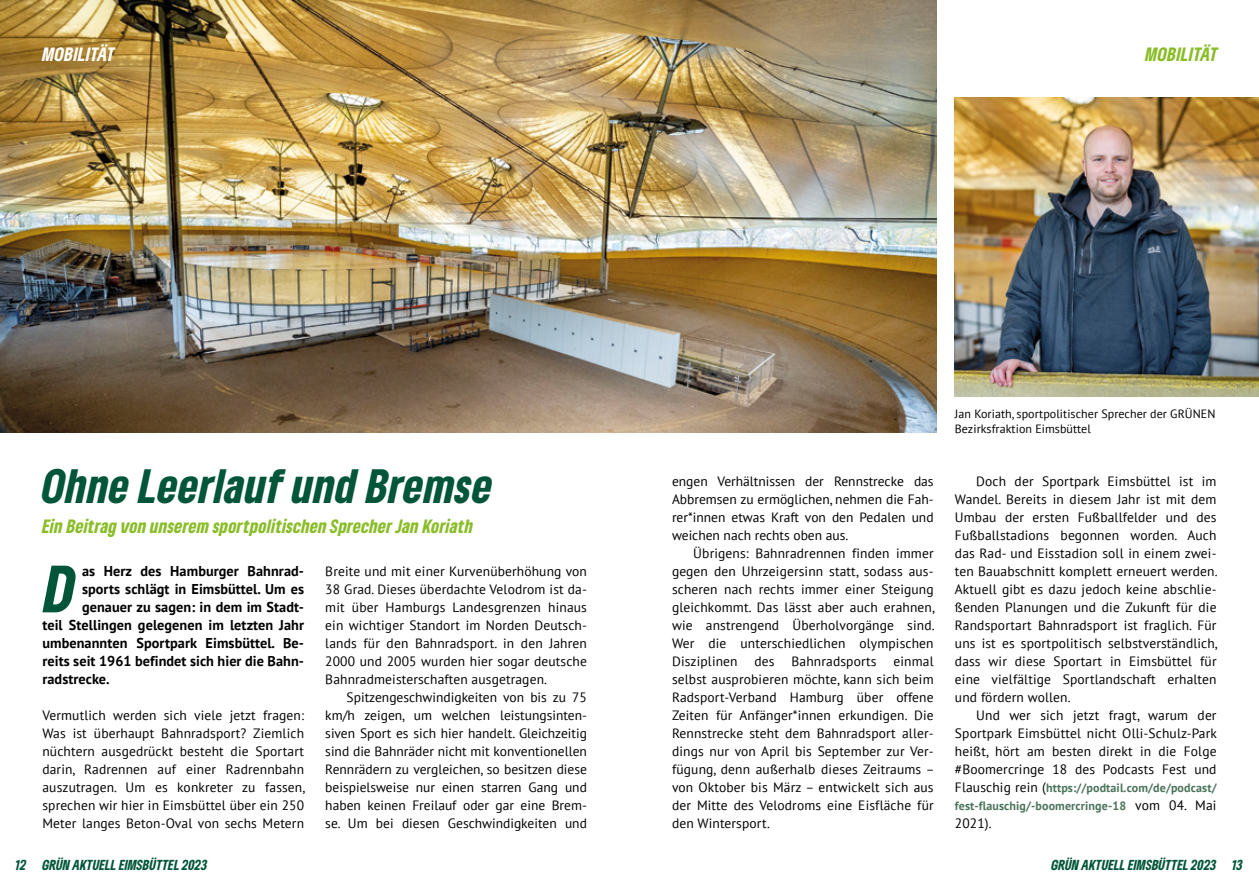
<style>
.page{position:relative;width:1259px;height:893px;background:#fff}
.page>*{position:absolute;margin:0;border:0;box-sizing:border-box;transform-origin:0 0}
.t1{font:italic 900 condensed 62.25px "Gruene Type";color:#015538}
.t2{font:italic 900 condensed 45px "Gruene Type";letter-spacing:.015em;color:#015538}
.t3{font:italic 900 condensed 18px "Gruene Type";letter-spacing:.015em;color:#89bd27}
.t4{font:italic 900 condensed 18px "Gruene Type";letter-spacing:.02em;color:#fff}
.t5{font:700 14.25px "PT Sans";letter-spacing:.005em;color:#000}
.t6{font:13.5px/18px "PT Sans";letter-spacing:.01em;color:#000;text-align:justify}
.t7{font:italic 900 condensed 13.5px "Gruene Type";color:#015538}
.t8{font:700 12px/18px "PT Sans";letter-spacing:.01em;color:#4b745b}
.t9{font:12px/14.2px "PT Sans";letter-spacing:.005em;color:#000}
.s1{font-weight:400;font-size:13.5px;color:#000}
</style>
<div class="page">
<img style="left:955px;top:97px;width:304px;height:299px">
<img style="left:0;top:0;width:936px;height:432px">
<h3 class="t4" style="left:43px;top:42px;width:74px">MOBILITÄT</h3>
<h3 class="t3" style="left:1145px;top:42px;width:74px">MOBILITÄT</h3>
<h2 class="t2" style="left:43px;top:456px;width:452px">Ohne Leerlauf und Bremse</h2>
<h3 class="t3" style="left:43px;top:514px;width:432px">Ein Beitrag von unserem sportpolitischen Sprecher Jan Koriath</h3>
<h1 class="t1" style="left:45px;top:547px;width:32px">D</h1>
<p class="t5" style="left:82px;top:562px;width:223px">as Herz des Hamburger Bahnrad-</p>
<p class="t5" style="left:82px;top:580px;width:223px">sports schlägt in Eimsbüttel. Um es</p>
<p class="t5" style="left:82px;top:598px;width:223px">genauer zu sagen: in dem im Stadt-</p>
<p class="t5" style="left:42px;top:616px;width:263px">teil Stellingen gelegenen im letzten Jahr</p>
<p class="t5" style="left:42px;top:634px;width:263px">umbenannten Sportpark Eimsbüttel. Be-</p>
<p class="t5" style="left:42px;top:652px;width:263px">reits seit 1961 befindet sich hier die Bahn-</p>
<p class="t5" style="left:42px;top:670px;width:69px">radstrecke.</p>
<p class="t6" style="left:42px;top:706px;width:264px">Vermutlich werden sich viele jetzt fragen:<br>Was ist überhaupt Bahnradsport? Ziemlich nüchtern ausgedrückt besteht die Sportart darin, Radrennen auf einer Radrennbahn auszutragen. Um es konkreter zu fassen, sprechen wir hier in Eimsbüttel über ein 250<br>Meter langes Beton-Oval von sechs Metern</p>
<p class="t6" style="left:325px;top:562px;width:263px">Breite und mit einer Kurvenüberhöhung von 38 Grad. Dieses überdachte Velodrom ist da&shy;mit über Hamburgs Landesgrenzen hinaus ein wichtiger Standort im Norden Deutsch&shy;lands für den Bahnradsport. in den Jahren 2000 und 2005 wurden hier sogar deutsche Bahnradmeisterschaften ausgetragen.</p>
<p class="t6" style="left:325px;top:688px;width:263px;text-indent:21px">Spitzengeschwindigkeiten von bis zu 75 km/h zeigen, um welchen leistungsinten&shy;siven Sport es sich hier handelt. Gleichzeitig sind die Bahnräder nicht mit konventionellen Rennrädern zu vergleichen, so besitzen diese beispielsweise nur einen starren Gang und haben keinen Freilauf oder gar eine Brem&shy;se. Um bei diesen Geschwindigkeiten und</p>
<p class="t6" style="left:672px;top:472px;width:263px">engen Verhältnissen der Rennstrecke das Abbremsen zu ermöglichen, nehmen die Fah&shy;rer*innen etwas Kraft von den Pedalen und weichen nach rechts oben aus.</p>
<p class="t6" style="left:672px;top:544px;width:264px;text-indent:21px">Übrigens: Bahnradrennen finden immer gegen den Uhrzeigersinn statt, sodass aus&shy;scheren nach rechts immer einer Steigung gleichkommt. Das lässt aber auch erahnen, wie anstrengend Überholvorgänge sind.<br>Wer die unterschiedlichen olympischen Disziplinen</p>
<p class="t6" style="left:672px;top:652px;width:264px;text-indent:221px">einmal selbst ausprobieren möchte, kann sich beim Radsport-Verband Hamburg über offene Zeiten für Anfänger*innen erkundigen. Die Rennstrecke steht dem Bahnradsport aller&shy;dings nur von April bis September zur Ver&shy;fügung, denn außerhalb dieses Zeitraums – von Oktober bis März – entwickelt sich aus der Mitte des Velodroms eine Eisfläche für den Wintersport.</p>
<p class="t6" style="left:754px;top:652px;width:22px">des</p>
<p class="t6" style="left:791px;top:652px;width:86px">Bahnradsports</p>
<p class="t9" style="left:955px;top:407px;width:262px">Jan Koriath, sportpolitischer Sprecher der GRÜNEN<br>Bezirksfraktion Eimsbüttel</p>
<p class="t6" style="left:955px;top:472px;width:264px;text-indent:21px">Doch der Sportpark Eimsbüttel ist im Wandel. Bereits in diesem Jahr ist mit dem Umbau der ersten Fußballfelder und des Fußballstadions begonnen worden. Auch das Rad- und Eisstadion soll in einem zwei&shy;ten Bauabschnitt komplett erneuert werden.<br>Aktuell gibt es dazu jedoch keine abschlie&shy;ßenden Planungen und die Zukunft für die Randsportart Bahnradsport ist fraglich. Für uns ist es sportpolitisch selbstverständlich, dass wir diese Sportart in Eimsbüttel für eine vielfältige Sportlandschaft erhalten und fördern wollen.</p>
<p class="t6" style="left:955px;top:706px;width:263px;text-indent:21px">Und wer sich jetzt fragt, warum der Sportpark Eimsbüttel nicht Olli-Schulz-Park heißt, hört am besten direkt in die Folge #Boomercringe 18 des Podcasts Fest und</p>
<p class="t8" style="left:955px;top:779px;width:263px"><span class="s1">Flauschig rein (</span>https://podtail.com/de/podcast/ fest-flauschig/-boomercringe-18 <span class="s1">vom 04. Mai</span></p>
<p class="t6" style="left:955px;top:814px;width:38px">2021).</p>
<p class="t7" style="left:16px;top:856px;width:193px">12 GRÜN AKTUELL EIMSBÜTTEL 2023</p>
<p class="t7" style="left:1051px;top:856px;width:193px">GRÜN AKTUELL EIMSBÜTTEL 2023 13</p>
</div>
